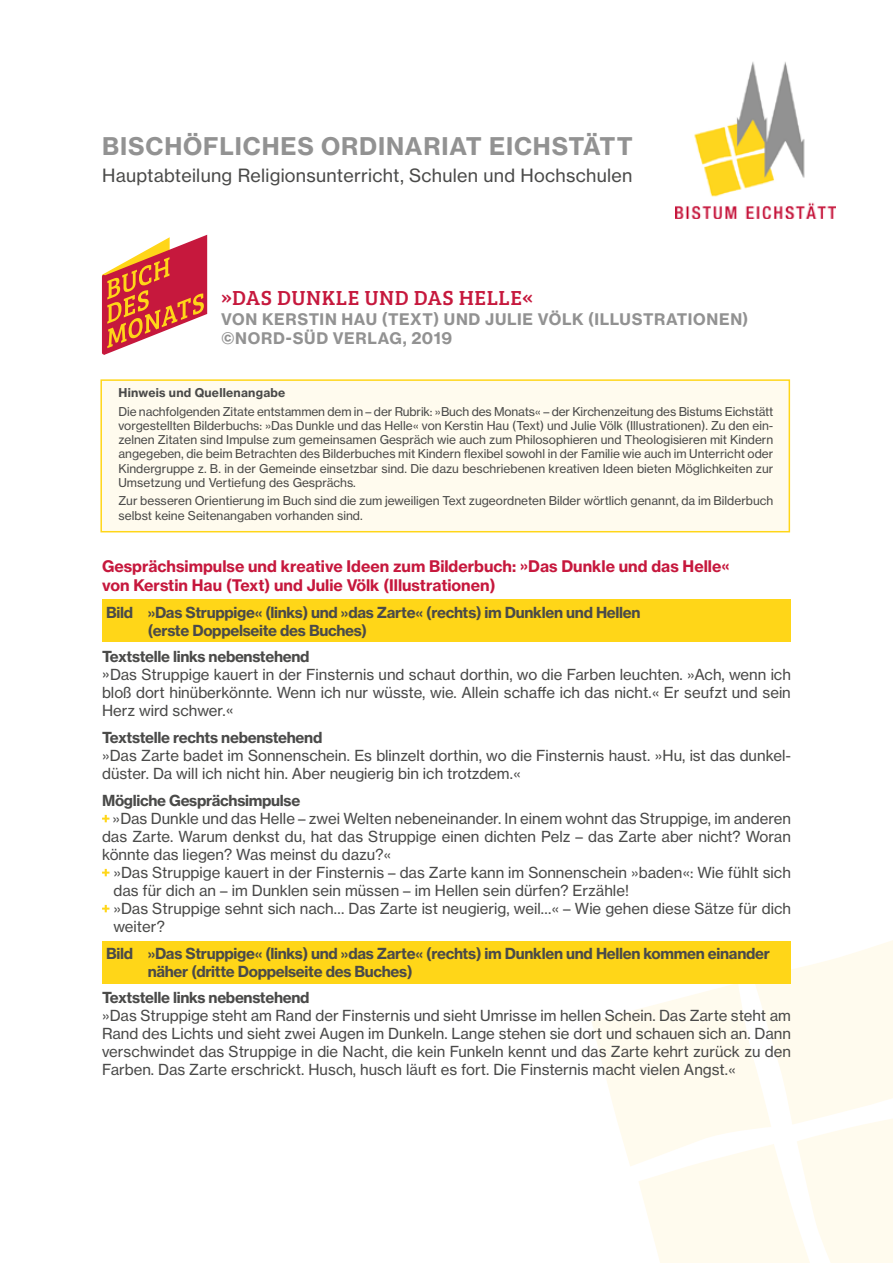
<style>
.page{position:relative;width:893px;height:1263px;background:#fff}
.page>*{position:absolute;margin:0;border:0;box-sizing:border-box;transform-origin:0 0}
.t1{font:24px "N Haas Grotesk TX Pro 75 Bd";letter-spacing:.035em;color:#929292}
.t2{font:21px "Bree Serif";letter-spacing:.025em;color:#c6183d}
.t3{font:18px "N Haas Grotesk TX Pro 55 Rg";letter-spacing:.015em;color:#4a4a49}
.t4{font:15.75px/18.9px "N Haas Grotesk TX Pro 75 Bd";color:#c6183d}
.t5{font:15.75px/19.5px "N Haas Grotesk TX Pro 75 Bd";letter-spacing:.04em;color:#929292}
.t6{font:15px/18px "N Haas Grotesk TX Pro 55 Rg";color:#4a4a49;text-align:justify}
.t7{font:15px/18px "N Haas Grotesk TX Pro 75 Bd";letter-spacing:-.02em;color:#4a4a49}
.t8{font:12px/14.2px "N Haas Grotesk TX Pro 55 Rg";color:#4a4a49;text-align:justify}
.t9{font:12px "N Haas Grotesk TX Pro 75 Bd";letter-spacing:.02em;color:#4a4a49}
</style>
<div class="page">
<svg style="left:591px;top:940px;width:302px;height:323px"></svg>
<img style="left:676px;top:62px;width:159px;height:156px">
<div style="left:102px;top:600px;width:689px;height:42px;background:#ffd618"></div>
<div style="left:102px;top:941px;width:689px;height:42px;background:#ffd618"></div>
<svg style="left:102px;top:235px;width:105px;height:120px"></svg>
<hr style="left:102px;top:276px;width:3px;height:77px;background:#c6183d">
<hr style="left:175px;top:256px;width:4px;height:40px;background:#c6183d">
<svg style="left:102px;top:815px;width:7px;height:7px"></svg>
<svg style="left:102px;top:869px;width:7px;height:7px"></svg>
<svg style="left:102px;top:905px;width:7px;height:7px"></svg>
<div style="left:100px;top:379px;width:690px;height:153px;background:#fffbee;border:2px solid #ffd618"></div>
<h1 class="t1" style="left:102px;top:131px;width:532px">BISCHÖFLICHES ORDINARIAT EICHSTÄTT</h1>
<p class="t3" style="left:102px;top:165px;width:532px">Hauptabteilung Religionsunterricht, Schulen und Hochschulen</p>
<h2 class="t2" style="left:221px;top:282px;width:314px">»DAS DUNKLE UND DAS HELLE«</h2>
<p class="t5" style="left:221px;top:309px;width:529px">VON KERSTIN HAU (TEXT) UND JULIE VÖLK (ILLUSTRATIONEN) ©NORD-SÜD VERLAG, 2019</p>
<p class="t9" style="left:119px;top:385px;width:168px">Hinweis und Quellenangabe</p>
<p class="t8" style="left:119px;top:404px;width:656px">Die nachfolgenden Zitate entstammen dem in – der Rubrik: »Buch des Monats« – der Kirchenzeitung des Bistums Eichstätt vorgestellten Bilderbuchs: »Das Dunkle und das Helle« von Kerstin Hau (Text) und Julie Völk (Illustrationen). Zu den ein&shy;zelnen Zitaten sind Impulse zum gemeinsamen Gespräch wie auch zum Philosophieren und Theologisieren mit Kindern angegeben, die beim Betrachten des Bilderbuches mit Kindern flexibel sowohl in der Familie wie auch im Unterricht oder Kindergruppe z. B. in der Gemeinde einsetzbar sind. Die dazu beschriebenen kreativen Ideen bieten Möglichkeiten zur Umsetzung und Vertiefung des Gesprächs.</p>
<p class="t8" style="left:119px;top:494px;width:656px">Zur besseren Orientierung im Buch sind die zum jeweiligen Text zugeordneten Bilder wörtlich genannt, da im Bilderbuch selbst keine Seitenangaben vorhanden sind.</p>
<p class="t4" style="left:102px;top:557px;width:629px">Gesprächsimpulse und kreative Ideen zum Bilderbuch: »Das Dunkle und das Helle« von Kerstin Hau (Text) und Julie Völk (Illustrationen)</p>
<p class="t7" style="left:148px;top:603px;width:494px;text-indent:-41px">Bild »Das Struppige« (links) und »das Zarte« (rechts) im Dunklen und Hellen (erste Doppelseite des Buches)</p>
<p class="t7" style="left:102px;top:648px;width:209px">Textstelle links nebenstehend</p>
<p class="t6" style="left:102px;top:666px;width:690px">»Das Struppige kauert in der Finsternis und schaut dorthin, wo die Farben leuchten. »Ach, wenn ich bloß dort hinüberkönnte. Wenn ich nur wüsste, wie. Allein schaffe ich das nicht.« Er seufzt und sein Herz wird schwer.«</p>
<p class="t7" style="left:102px;top:728px;width:222px">Textstelle rechts nebenstehend</p>
<p class="t6" style="left:102px;top:746px;width:690px">»Das Zarte badet im Sonnenschein. Es blinzelt dorthin, wo die Finsternis haust. »Hu, ist das dunkel&shy;düster. Da will ich nicht hin. Aber neugierig bin ich trotzdem.«</p>
<p class="t7" style="left:102px;top:791px;width:200px">Mögliche Gesprächsimpulse</p>
<p class="t6" style="left:102px;top:809px;width:690px;text-indent:11px">»Das Dunkle und das Helle – zwei Welten nebeneinander. In einem wohnt das Struppige, im anderen das Zarte. Warum denkst du, hat das Struppige einen dichten Pelz – das Zarte aber nicht? Woran könnte das liegen? Was meinst du dazu?«</p>
<p class="t6" style="left:113px;top:863px;width:679px;text-align:left">»Das Struppige kauert in der Finsternis – das Zarte kann im Sonnenschein »baden«: Wie fühlt sich das für dich an – im Dunklen sein müssen – im Hellen sein dürfen? Erzähle!<br>»Das Struppige sehnt sich nach… Das Zarte ist neugierig, weil…« – Wie gehen diese Sätze für dich weiter?</p>
<p class="t7" style="left:148px;top:944px;width:624px;text-indent:-41px">Bild »Das Struppige« (links) und »das Zarte« (rechts) im Dunklen und Hellen kommen einander näher (dritte Doppelseite des Buches)</p>
<p class="t7" style="left:102px;top:989px;width:209px">Textstelle links nebenstehend</p>
<p class="t6" style="left:102px;top:1007px;width:690px">»Das Struppige steht am Rand der Finsternis und sieht Umrisse im hellen Schein. Das Zarte steht am Rand des Lichts und sieht zwei Augen im Dunkeln. Lange stehen sie dort und schauen sich an. Dann verschwindet das Struppige in die Nacht, die kein Funkeln kennt und das Zarte kehrt zurück zu den Farben. Das Zarte erschrickt. Husch, husch läuft es fort. Die Finsternis macht vielen Angst.«</p>
</div>
